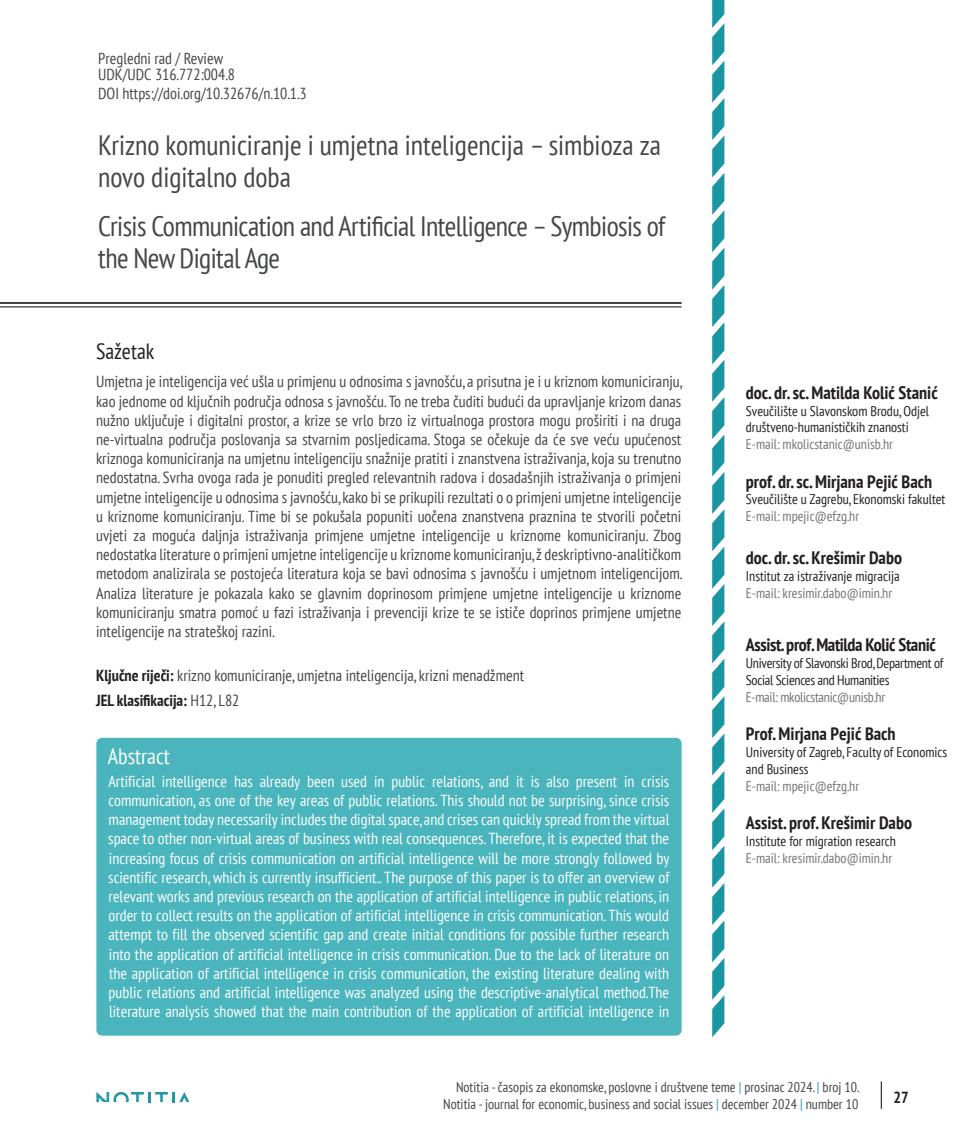
<style>
.page{position:relative;width:964px;height:1134px;background:#fff}
.page>*{position:absolute;margin:0;border:0;box-sizing:border-box;transform-origin:0 0}
.t1{font:condensed 28px/32px "PT Sans";letter-spacing:-.02em;color:#454647}
.t2{font:condensed 28px/32px "PT Sans";color:#454647}
.t3{font:condensed 22px "PT Sans";color:#fff}
.t4{font:condensed 22px "PT Sans";color:#231f20}
.t5{font:700 condensed 18px "PT Sans";color:#231f20}
.t6{font:700 condensed 18px "PT Sans";letter-spacing:-.02em;color:#231f20}
.t7{font:condensed 16px/19.2px "PT Sans";color:#454647}
.t8{font:condensed 16px/19.2px "PT Sans";color:#fff;text-align:justify}
.t9{font:700 condensed 16px "PT Sans";color:#231f20}
.t10{font:condensed 14px/16.8px "PT Sans";color:#231f20}
.t11{font:condensed 14px/16.8px "PT Sans";color:#454647;text-align:right}
.t12{font:condensed 14px "PT Sans";color:#727477}
.t13{font:condensed 14px/16.8px "PT Sans";letter-spacing:-.02em;color:#231f20}
.t14{font:condensed 14px "PT Sans";letter-spacing:-.02em;color:#727477}
.s1{font-weight:700;color:#231f20}
.s2{color:#1a96a3}
</style>
<div class="page">
<svg style="left:712px;top:0;width:12px;height:1037px"></svg>
<svg style="left:881px;top:1081px;width:1px;height:28px"></svg>
<svg style="left:96px;top:1092px;width:93px;height:10px"></svg>
<hr style="left:0;top:303px;width:681px;height:1px;background:#040503">
<hr style="left:0;top:307px;width:681px;height:1px;background:#040503">
<div style="left:96px;top:738px;width:585px;height:298px;background:#4ab5bd;border-radius:6px"></div>
<p class="t7" style="left:98px;top:49px;width:138px;line-height:16.4px">Pregledni rad / Review<br>UDK/UDC 316.772:004.8</p>
<p class="t7" style="left:98px;top:84px;width:210px">DOI https://doi.org/10.32676/n.10.1.3</p>
<h1 class="t2" style="left:98px;top:128px;width:564px">Krizno komuniciranje i umjetna inteligencija – simbioza za novo digitalno doba</h1>
<h1 class="t1" style="left:98px;top:209px;width:569px">Crisis Communication and Artificial Intelligence – Symbiosis of the New Digital Age</h1>
<h2 class="t4" style="left:96px;top:337px;width:60px">Sažetak</h2>
<p class="t7" style="left:96px;top:372px;width:588px;text-align:justify">Umjetna je inteligencija već ušla u primjenu u odnosima s javnošću, a prisutna je i u kriznom komuniciranju, kao jednome od ključnih područja odnosa s javnošću. To ne treba čuditi budući da upravljanje krizom danas nužno uključuje i digitalni prostor, a krize se vrlo brzo iz virtualnoga prostora mogu proširiti i na druga ne-virtualna područja poslovanja sa stvarnim posljedicama. Stoga se očekuje da će sve veću upućenost kriznoga komuniciranja na umjetnu inteligenciju snažnije pratiti i znanstvena istraživanja, koja su trenutno nedostatna. Svrha ovoga rada je ponuditi pregled relevantnih radova i dosadašnjih istraživanja o primjeni umjetne inteligencije u odnosima s javnošću, kako bi se prikupili rezultati o o primjeni umjetne inteligencije u kriznome komuniciranju. Time bi se pokušala popuniti uočena znanstvena praznina te stvorili početni uvjeti za moguća daljnja istraživanja primjene umjetne inteligencije u kriznome komuniciranju. Zbog nedostatka literature o primjeni umjetne inteligencije u kriznome komuniciranju, ž deskriptivno-analitičkom metodom analizirala se postojeća literatura koja se bavi odnosima s javnošću i umjetnom inteligencijom.<br>Analiza literature je pokazala kako se glavnim doprinosom primjene umjetne inteligencije u kriznome komuniciranju smatra pomoć u fazi istraživanja i prevenciji krize te se ističe doprinos primjene umjetne inteligencije na strateškoj razini.</p>
<p class="t7" style="left:96px;top:663px;width:429px;line-height:24.8px"><span class="s1">Ključne riječi:</span> krizno komuniciranje, umjetna inteligencija, krizni menadžment<br><span class="s1">JEL klasifikacija:</span> H12, L82</p>
<h2 class="t3" style="left:108px;top:742px;width:64px">Abstract</h2>
<p class="t8" style="left:108px;top:771px;width:563px">Artificial intelligence has already been used in public relations, and it is also present in crisis communication, as one of the key areas of public relations. This should not be surprising, since crisis management today necessarily includes the digital space, and crises can quickly spread from the virtual space to other non-virtual areas of business with real consequences. Therefore, it is expected that the increasing focus of crisis communication on artificial intelligence will be more strongly followed by scientific research, which is currently insufficient.. The purpose of this paper is to offer an overview of relevant works and previous research on the application of artificial intelligence in public relations, in order to collect results on the application of artificial intelligence in crisis communication. This would attempt to fill the observed scientific gap and create initial conditions for possible further research into the application of artificial intelligence in crisis communication. Due to the lack of literature on the application of artificial intelligence in crisis communication, the existing literature dealing with public relations and artificial intelligence was analyzed using the descriptive-analytical method.The literature analysis showed that the main contribution of the application of artificial intelligence in</p>
<p class="t5" style="left:746px;top:380px;width:193px">doc. dr. sc. Matilda Kolić Stanić</p>
<p class="t10" style="left:746px;top:402px;width:185px">Sveučilište u Slavonskom Brodu, Odjel društveno-humanističkih znanosti</p>
<p class="t12" style="left:746px;top:435px;width:149px">E-mail: mkolicstanic@unisb.hr</p>
<p class="t5" style="left:746px;top:469px;width:188px">prof. dr. sc. Mirjana Pejić Bach</p>
<p class="t10" style="left:746px;top:491px;width:201px">Sveučilište u Zagrebu, Ekonomski fakultet</p>
<p class="t12" style="left:746px;top:507px;width:115px">E-mail: mpejic@efzg.hr</p>
<p class="t5" style="left:746px;top:546px;width:158px">doc. dr. sc. Krešimir Dabo</p>
<p class="t10" style="left:746px;top:568px;width:155px">Institut za istraživanje migracija</p>
<p class="t12" style="left:746px;top:584px;width:148px">E-mail: kresimir.dabo@imin.hr</p>
<p class="t6" style="left:746px;top:633px;width:191px">Assist. prof. Matilda Kolić Stanić</p>
<p class="t13" style="left:746px;top:654px;width:199px">University of Slavonski Brod, Department of<br>Social Sciences and Humanities</p>
<p class="t14" style="left:746px;top:688px;width:141px">E-mail: mkolicstanic@unisb.hr</p>
<p class="t5" style="left:746px;top:722px;width:151px">Prof. Mirjana Pejić Bach</p>
<p class="t10" style="left:746px;top:743px;width:203px">University of Zagreb, Faculty of Economics and Business</p>
<p class="t12" style="left:746px;top:777px;width:115px">E-mail: mpejic@efzg.hr</p>
<p class="t5" style="left:746px;top:811px;width:168px">Assist. prof. Krešimir Dabo</p>
<p class="t10" style="left:746px;top:832px;width:152px">Institute for migration research</p>
<p class="t12" style="left:746px;top:849px;width:148px">E-mail: kresimir.dabo@imin.hr</p>
<p class="t11" style="left:443px;top:1078px;width:418px">Notitia - časopis za ekonomske, poslovne i društvene teme <span class="s2">|</span> prosinac 2024. <span class="s2">|</span> broj 10.<br>Notitia - journal for economic, business and social issues <span class="s2">|</span> december 2024 <span class="s2">|</span> number 10</p>
<p class="t9" style="left:893px;top:1086px;width:17px">27</p>
</div>
